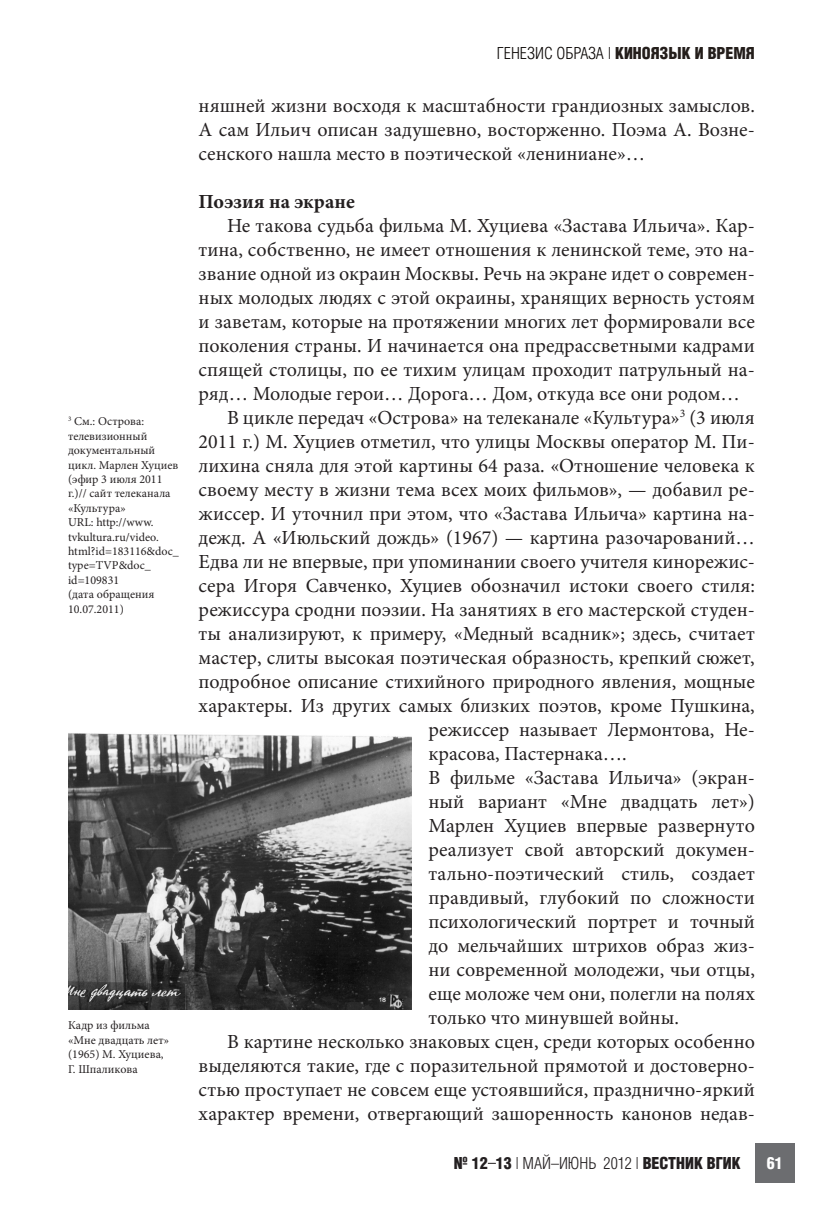
<style>
.page{position:relative;width:823px;height:1219px;background:#fff}
.page>*{position:absolute;margin:0;border:0;box-sizing:border-box;transform-origin:0 0}
.t1{font:20px/24px "Minion Pro";color:#231f20;text-align:justify}
.t2{font:700 20px "Minion Pro";color:#231f20}
.t3{font:700 16px "AG Letterica Cond L";color:#231f20}
.t4{font:16px "AG Letterica Cond L";color:#0c0806}
.t5{font:700 16px "AG Letterica Cond L";color:#fff}
.snoska{font:12px/14.4px "Minion Pro";color:#231f20}
.s1{font-weight:700;color:#241e1b}
.s2{font-weight:400}
</style>
<div class="page">
<div style="left:754px;top:1143px;width:40px;height:40px;background:#6c6d70"></div>
<img style="left:68px;top:733px;width:343px;height:276px">
<p class="snoska" style="left:68px;top:414px;width:112px"><sup>3</sup> См.: Острова: телевизионный документальный цикл. Марлен Хуциев (эфир 3 июля 2011 г.)// сайт телеканала «Культура»<br>URL: http://www. tvkultura.ru/video. html?id=183116&amp;doc_ type=TVP&amp;doc_ id=109831<br>(дата обращения<br>10.07.2011)</p>
<p class="snoska" style="left:68px;top:1018px;width:103px">Кадр из фильма «Мне двадцать лет» (1965) М. Хуциева,<br>Г. Шпаликова</p>
<p class="t4" style="left:496px;top:44px;width:259px">ГЕНЕЗИС ОБРАЗА | <span class="s1">КИНОЯЗЫК И ВРЕМЯ</span></p>
<p class="t1" style="left:198px;top:93px;width:557px">няшней жизни восходя к масштабности грандиозных замыслов.<br>А сам Ильич описан задушевно, восторженно. Поэма А. Возне&shy;сенского нашла место в поэтической «лениниане»…</p>
<p class="t2" style="left:198px;top:187px;width:157px">Поэзия на экране</p>
<p class="t1" style="left:198px;top:213px;width:557px;text-indent:28px">Не такова судьба фильма М. Хуциева «Застава Ильича». Кар&shy;тина, собственно, не имеет отношения к ленинской теме, это на&shy;звание одной из окраин Москвы. Речь на экране идет о современ&shy;ных молодых людях с этой окраины, хранящих верность устоям и заветам, которые на протяжении многих лет формировали все поколения страны. И начинается она предрассветными кадрами спящей столицы, по ее тихим улицам проходит патрульный на&shy;ряд… Молодые герои… Дорога… Дом, откуда все они родом…</p>
<p class="t1" style="left:227px;top:405px;width:529px">В цикле передач «Острова» на телеканале «Культура»<sup>3</sup> (3 июля</p>
<p class="t1" style="left:198px;top:429px;width:557px">2011 г.) М. Хуциев отметил, что улицы Москвы оператор М. Пи-</p>
<p class="t1" style="left:198px;top:453px;width:557px">лихина сняла для этой картины 64 раза. «Отношение человека к</p>
<p class="t1" style="left:198px;top:477px;width:557px">своему месту в жизни тема всех моих фильмов», — добавил ре-</p>
<p class="t1" style="left:198px;top:501px;width:557px">жиссер. И уточнил при этом, что «Застава Ильича» картина на-</p>
<p class="t1" style="left:198px;top:525px;width:557px">дежд. А «Июльский дождь» (1967) — картина разочарований…</p>
<p class="t1" style="left:198px;top:549px;width:557px">Едва ли не впервые, при упоминании своего учителя кинорежис-</p>
<p class="t1" style="left:198px;top:573px;width:557px">сера Игоря Савченко, Хуциев обозначил истоки своего стиля:</p>
<p class="t1" style="left:198px;top:597px;width:557px">режиссура сродни поэзии. На занятиях в его мастерской студен-</p>
<p class="t1" style="left:198px;top:621px;width:557px">ты анализируют, к примеру, «Медный всадник»; здесь, считает</p>
<p class="t1" style="left:198px;top:645px;width:557px">мастер, слиты высокая поэтическая образность, крепкий сюжет,</p>
<p class="t1" style="left:198px;top:669px;width:557px">подробное описание стихийного природного явления, мощные</p>
<p class="t1" style="left:198px;top:693px;width:557px">характеры. Из других самых близких поэтов, кроме Пушкина,</p>
<p class="t1" style="left:428px;top:717px;width:327px">режиссер называет Лермонтова, Не-</p>
<p class="t1" style="left:428px;top:741px;width:200px">красова, Пастернака….</p>
<p class="t1" style="left:428px;top:765px;width:328px">В фильме «Застава Ильича» (экран&shy;ный вариант «Мне двадцать лет»)<br>Марлен Хуциев впервые развернуто реализует свой авторский докумен&shy;тально-поэтический стиль, создает правдивый, глубокий по сложности психологический портрет и точный до мельчайших штрихов образ жиз&shy;ни современной молодежи, чьи отцы, еще моложе чем они, полегли на полях только что минувшей войны.</p>
<p class="t1" style="left:198px;top:1029px;width:557px;text-indent:28px">В картине несколько знаковых сцен, среди которых особенно выделяются такие, где с поразительной прямотой и достоверно&shy;стью проступает не совсем еще устоявшийся, празднично-яркий характер времени, отвергающий зашоренность канонов недав-</p>
<p class="t3" style="left:453px;top:1153px;width:288px">№ 12 13 <span class="s2">| МАЙ–ИЮНЬ 2012 |</span> ВЕСТНИК ВГИК</p>
<p class="t5" style="left:766px;top:1153px;width:17px">61</p>
</div>
